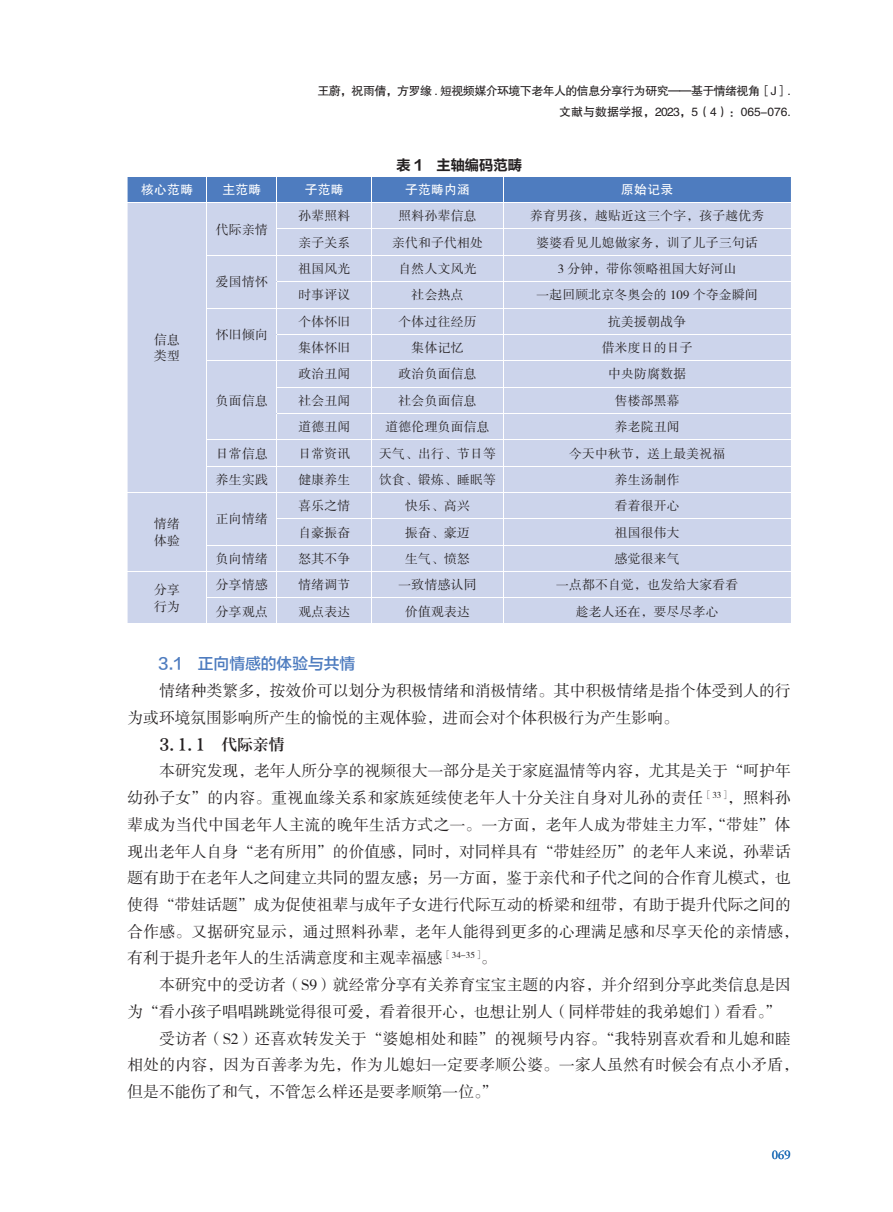
<style>
.page{position:relative;width:893px;height:1212px;background:#fff}
.page>*{position:absolute;margin:0;border:0;box-sizing:border-box;transform-origin:0 0}
.t1{font:15.75px/26.7px "FZSSK GBK1 0";letter-spacing:.005em;color:#231f20}
.t2{font:15.75px "FZLTZHK GBK1 0";color:#4e7cbf}
.t3{font:15.75px "FZZYSK GBK1 0";color:#231f20}
.t4{font:14.25px "FZLTCHK GBK1 0";color:#231f20}
.t5{font:12.75px/16.5px "FZSSK GBK1 0";letter-spacing:.02em;color:#231f20}
.t6{font:12.75px "FZHTK GBK1 0";letter-spacing:.02em;color:#fff}
.t7{font:12.75px "Cochin";color:#1768b4}
.t8{font:12px/20.4px "FZHTK GBK1 0";letter-spacing:-.05em;color:#231f20;text-align:right}
</style>
<div class="page">
<svg style="left:128px;top:177px;width:663px;height:446px;background:#c6d0e9"></svg>
<p class="t8" style="left:317px;top:81px;width:475px">王蔚，祝雨倩，方罗缘 . 短视频媒介环境下老年人的信息分享行为研究——基于情绪视角［J］.文献与数据学报，2023，5（4）：065-076.</p>
<p class="t4" style="left:397px;top:157px;width:127px">表 1 主轴编码范畴</p>
<p class="t6" style="left:141px;top:183px;width:53px">核心范畴</p>
<p class="t6" style="left:222px;top:183px;width:40px">主范畴</p>
<p class="t6" style="left:305px;top:183px;width:40px">子范畴</p>
<p class="t6" style="left:405px;top:183px;width:66px">子范畴内涵</p>
<p class="t6" style="left:621px;top:183px;width:53px">原始记录</p>
<p class="t5" style="left:154px;top:332px;width:27px">信息类型</p>
<p class="t5" style="left:216px;top:222px;width:53px">代际亲情</p>
<p class="t5" style="left:216px;top:274px;width:53px">爱国情怀</p>
<p class="t5" style="left:216px;top:327px;width:53px">怀旧倾向</p>
<p class="t5" style="left:216px;top:393px;width:53px">负面信息</p>
<p class="t5" style="left:298px;top:208px;width:53px">孙辈照料</p>
<p class="t5" style="left:399px;top:208px;width:79px">照料孙辈信息</p>
<p class="t5" style="left:530px;top:208px;width:236px">养育男孩，越贴近这三个字，孩子越优秀</p>
<p class="t5" style="left:298px;top:235px;width:53px">亲子关系</p>
<p class="t5" style="left:392px;top:235px;width:92px">亲代和子代相处</p>
<p class="t5" style="left:537px;top:235px;width:223px">婆婆看见儿媳做家务，训了儿子三句话</p>
<p class="t5" style="left:298px;top:261px;width:53px">祖国风光</p>
<p class="t5" style="left:399px;top:261px;width:79px">自然人文风光</p>
<p class="t5" style="left:558px;top:261px;width:180px">3 分钟，带你领略祖国大好河山</p>
<p class="t5" style="left:298px;top:287px;width:53px">时事评议</p>
<p class="t5" style="left:412px;top:287px;width:53px">社会热点</p>
<p class="t5" style="left:536px;top:287px;width:223px">一起回顾北京冬奥会的 109 个夺金瞬间</p>
<p class="t5" style="left:298px;top:314px;width:53px">个体怀旧</p>
<p class="t5" style="left:399px;top:314px;width:79px">个体过往经历</p>
<p class="t5" style="left:608px;top:314px;width:79px">抗美援朝战争</p>
<p class="t5" style="left:298px;top:340px;width:53px">集体怀旧</p>
<p class="t5" style="left:412px;top:340px;width:53px">集体记忆</p>
<p class="t5" style="left:602px;top:340px;width:92px">借米度日的日子</p>
<p class="t5" style="left:298px;top:367px;width:53px">政治丑闻</p>
<p class="t5" style="left:399px;top:367px;width:79px">政治负面信息</p>
<p class="t5" style="left:608px;top:367px;width:79px">中央防腐数据</p>
<p class="t5" style="left:298px;top:393px;width:53px">社会丑闻</p>
<p class="t5" style="left:399px;top:393px;width:79px">社会负面信息</p>
<p class="t5" style="left:615px;top:393px;width:66px">售楼部黑幕</p>
<p class="t5" style="left:298px;top:419px;width:53px">道德丑闻</p>
<p class="t5" style="left:386px;top:419px;width:105px">道德伦理负面信息</p>
<p class="t5" style="left:615px;top:419px;width:66px">养老院丑闻</p>
<p class="t5" style="left:216px;top:446px;width:53px">日常信息</p>
<p class="t5" style="left:298px;top:446px;width:53px">日常资讯</p>
<p class="t5" style="left:379px;top:446px;width:118px">天气、出行、节日等</p>
<p class="t5" style="left:569px;top:446px;width:158px">今天中秋节，送上最美祝福</p>
<p class="t5" style="left:216px;top:472px;width:53px">养生实践</p>
<p class="t5" style="left:298px;top:472px;width:53px">健康养生</p>
<p class="t5" style="left:379px;top:472px;width:118px">饮食、锻炼、睡眠等</p>
<p class="t5" style="left:615px;top:472px;width:66px">养生汤制作</p>
<p class="t5" style="left:154px;top:516px;width:27px">情绪体验</p>
<p class="t5" style="left:216px;top:511px;width:53px">正向情绪</p>
<p class="t5" style="left:298px;top:498px;width:53px">喜乐之情</p>
<p class="t5" style="left:405px;top:498px;width:66px">快乐、高兴</p>
<p class="t5" style="left:615px;top:498px;width:66px">看着很开心</p>
<p class="t5" style="left:298px;top:525px;width:53px">自豪振奋</p>
<p class="t5" style="left:405px;top:525px;width:66px">振奋、豪迈</p>
<p class="t5" style="left:615px;top:525px;width:66px">祖国很伟大</p>
<p class="t5" style="left:216px;top:551px;width:53px">负向情绪</p>
<p class="t5" style="left:298px;top:551px;width:53px">怒其不争</p>
<p class="t5" style="left:405px;top:551px;width:66px">生气、愤怒</p>
<p class="t5" style="left:615px;top:551px;width:66px">感觉很来气</p>
<p class="t5" style="left:154px;top:582px;width:27px">分享行为</p>
<p class="t5" style="left:216px;top:577px;width:53px">分享情感</p>
<p class="t5" style="left:298px;top:577px;width:53px">情绪调节</p>
<p class="t5" style="left:399px;top:577px;width:79px">一致情感认同</p>
<p class="t5" style="left:556px;top:577px;width:184px">一点都不自觉，也发给大家看看</p>
<p class="t5" style="left:216px;top:604px;width:53px">分享观点</p>
<p class="t5" style="left:298px;top:604px;width:53px">观点表达</p>
<p class="t5" style="left:405px;top:604px;width:66px">价值观表达</p>
<p class="t5" style="left:576px;top:604px;width:145px">趁老人还在，要尽尽孝心</p>
<p class="t2" style="left:158px;top:655px;width:199px">3.1 正向情感的体验与共情</p>
<p class="t1" style="left:128px;top:678px;width:665px;text-indent:32px">情绪种类繁多，按效价可以划分为积极情绪和消极情绪。其中积极情绪是指个体受到人的行为或环境氛围影响所产生的愉悦的主观体验，进而会对个体积极行为产生影响。</p>
<p class="t3" style="left:159px;top:735px;width:126px">3.1.1 代际亲情</p>
<p class="t1" style="left:128px;top:758px;width:673px;text-indent:32px">本研究发现，老年人所分享的视频很大一部分是关于家庭温情等内容，尤其是关于“呵护年幼孙子女”的内容。重视血缘关系和家族延续使老年人十分关注自身对儿孙的责任<sup>［33］</sup>，照料孙辈成为当代中国老年人主流的晚年生活方式之一。一方面，老年人成为带娃主力军，“带娃”体现出老年人自身“老有所用”的价值感，同时，对同样具有“带娃经历”的老年人来说，孙辈话题有助于在老年人之间建立共同的盟友感；另一方面，鉴于亲代和子代之间的合作育儿模式，也使得“带娃话题”成为促使祖辈与成年子女进行代际互动的桥梁和纽带，有助于提升代际之间的合作感。又据研究显示，通过照料孙辈，老年人能得到更多的心理满足感和尽享天伦的亲情感，有利于提升老年人的生活满意度和主观幸福感<sup>［34-35］</sup>。</p>
<p class="t1" style="left:159px;top:972px;width:633px">本研究中的受访者（S9）就经常分享有关养育宝宝主题的内容，并介绍到分享此类信息是因</p>
<p class="t1" style="left:128px;top:999px;width:655px">为“看小孩子唱唱跳跳觉得很可爱，看着很开心，也想让别人（同样带娃的我弟媳们）看看。”</p>
<p class="t1" style="left:159px;top:1026px;width:633px">受访者（S2）还喜欢转发关于“婆媳相处和睦”的视频号内容。“我特别喜欢看和儿媳和睦</p>
<p class="t1" style="left:128px;top:1052px;width:673px">相处的内容，因为百善孝为先，作为儿媳妇一定要孝顺公婆。一家人虽然有时候会有点小矛盾，</p>
<p class="t1" style="left:128px;top:1079px;width:372px">但是不能伤了和气，不管怎么样还是要孝顺第一位。”</p>
<p class="t7" style="left:772px;top:1146px;width:21px">069</p>
</div>
